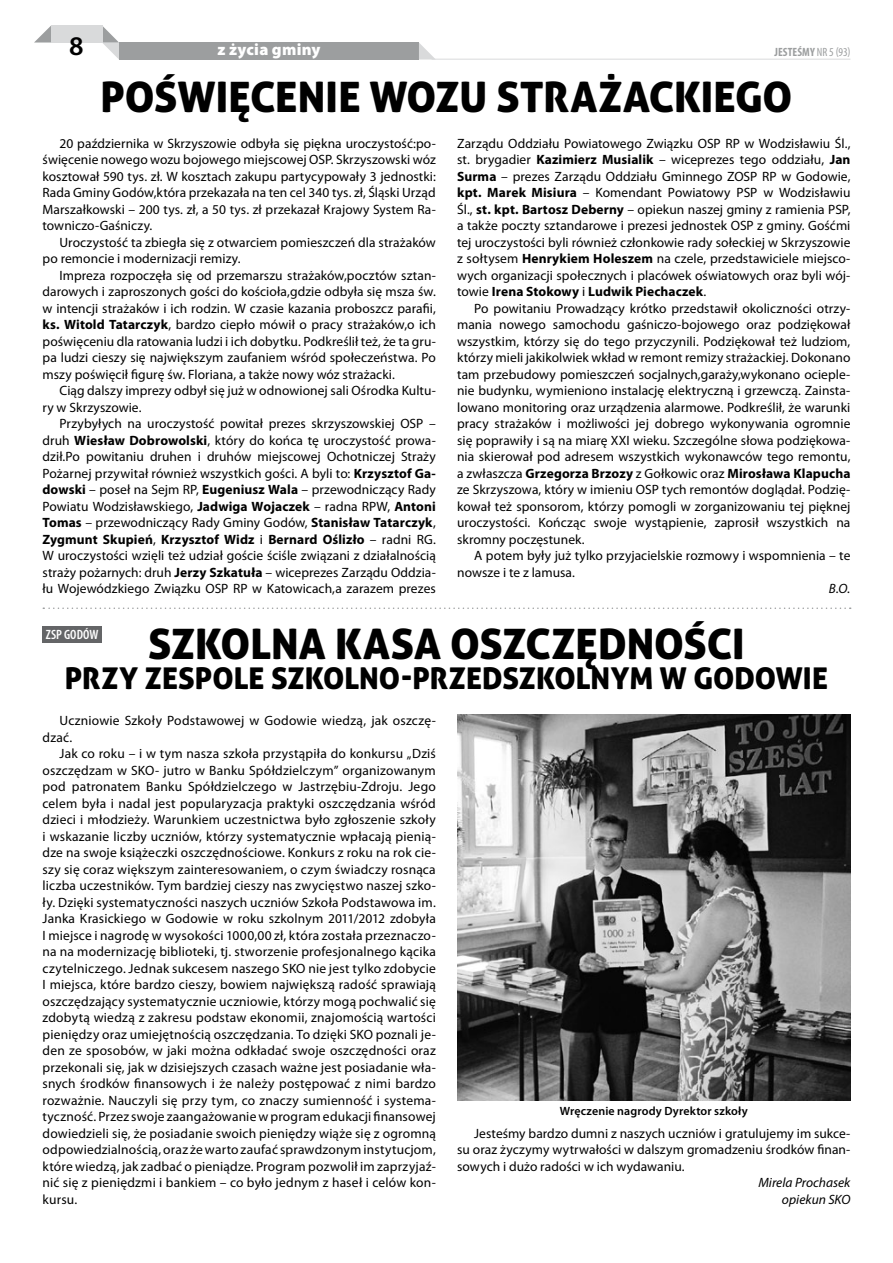
<style>
.page{position:relative;width:893px;height:1263px;background:#fff}
.page>*{position:absolute;margin:0;border:0;box-sizing:border-box;transform-origin:0 0}
.t1{font:42px "Aller Display";letter-spacing:-.005em;color:#000}
.t2{font:30px "Aller Display";color:#000}
.t3{font:600 27px "Myriad Pro";color:#000}
.t4{font:900 16.5px "Myriad Pro";letter-spacing:.015em;color:#fff}
.t5{font:13.5px/16.5px "Myriad Pro";letter-spacing:.005em;color:#000;text-align:justify}
.t6{font:italic 13.5px/16.5px "Myriad Pro";color:#000;text-align:right}
.t7{font:600 condensed 13.5px "Myriad Pro";letter-spacing:.005em;color:#fff}
.t8{font:600 12px "Myriad Pro";letter-spacing:.01em;color:#000}
.t9{font:700 condensed 12px "Myriad Pro";letter-spacing:.01em;color:#9c9e9f}
.s1{font-weight:400}
.s2{font-weight:700}
</style>
<div class="page">
<div style="left:119px;top:43px;width:300px;height:17px;background:#9c9e9f"></div>
<svg style="left:102px;top:26px;width:17px;height:33px"></svg>
<svg style="left:419px;top:43px;width:17px;height:17px"></svg>
<svg style="left:34px;top:26px;width:17px;height:17px"></svg>
<div style="left:51px;top:26px;width:51px;height:17px;background:#d9dadb"></div>
<hr style="left:432px;top:59px;width:418px;height:1px;background:#d9dadb">
<svg style="left:43px;top:607px;width:808px;height:2px"></svg>
<img style="left:457px;top:714px;width:393px;height:387px">
<div style="left:43px;top:626px;width:59px;height:17px;background:#646567"></div>
<h3 class="t3" style="left:69px;top:29px;width:16px">8</h3>
<p class="t4" style="left:217px;top:40px;width:105px">z życia gminy</p>
<p class="t9" style="left:774px;top:44px;width:77px">JESTEŚMY <span class="s1">NR 5 (93)</span></p>
<h1 class="t1" style="left:100px;top:70px;width:693px">POŚWIĘCENIE WOZU STRAŻACKIEGO</h1>
<p class="t5" style="left:457px;top:135px;width:395px">Zarządu Oddziału Powiatowego Związku OSP RP w Wodzisławiu Śl., st. brygadier <span class="s2">Kazimierz Musialik</span> – wiceprezes tego oddziału, <span class="s2">Jan Surma</span> – prezes Zarządu Oddziału Gminnego ZOSP RP w Godowie, <span class="s2">kpt. Marek Misiura</span> – Komendant Powiatowy PSP w Wodzisławiu Śl., <span class="s2">st. kpt. Bartosz Deberny</span> – opiekun naszej gminy z ramienia PSP, a także poczty sztandarowe i prezesi jednostek OSP z gminy. Gośćmi tej uroczystości byli również członkowie rady sołeckiej w Skrzyszowie z sołtysem <span class="s2">Henrykiem Holeszem</span> na czele, przedstawiciele miejsco&shy;wych organizacji społecznych i placówek oświatowych oraz byli wój&shy;towie <span class="s2">Irena Stokowy</span> i <span class="s2">Ludwik Piechaczek</span>.</p>
<p class="t5" style="left:457px;top:300px;width:395px;text-indent:17px">Po powitaniu Prowadzący krótko przedstawił okoliczności otrzy&shy;mania nowego samochodu gaśniczo-bojowego oraz podziękował wszystkim, którzy się do tego przyczynili. Podziękował też ludziom, którzy mieli jakikolwiek wkład w remont remizy strażackiej. Dokonano tam przebudowy pomieszczeń socjalnych,garaży,wykonano ocieple&shy;nie budynku, wymieniono instalację elektryczną i grzewczą. Zainsta&shy;lowano monitoring oraz urządzenia alarmowe. Podkreślił, że warunki pracy strażaków i możliwości jej dobrego wykonywania ogromnie się poprawiły i są na miarę XXI wieku. Szczególne słowa podziękowa&shy;nia skierował pod adresem wszystkich wykonawców tego remontu, a zwłaszcza <span class="s2">Grzegorza Brzozy</span> z Gołkowic oraz <span class="s2">Mirosława Klapucha </span>ze Skrzyszowa, który w imieniu OSP tych remontów doglądał. Podzię&shy;kował też sponsorom, którzy pomogli w zorganizowaniu tej pięknej uroczystości. Kończąc swoje wystąpienie, zaprosił wszystkich na skromny poczęstunek.</p>
<p class="t5" style="left:457px;top:547px;width:395px;text-indent:17px">A potem były już tylko przyjacielskie rozmowy i wspomnienia – te nowsze i te z lamusa.</p>
<p class="t6" style="left:829px;top:580px;width:23px">B.O.</p>
<h1 class="t1" style="left:148px;top:617px;width:598px">SZKOLNA KASA OSZCZĘDNOŚCI</h1>
<h2 class="t2" style="left:65px;top:659px;width:764px">PRZY ZESPOLE SZKOLNO-PRZEDSZKOLNYM W GODOWIE</h2>
<p class="t5" style="left:43px;top:135px;width:395px;text-indent:17px">20 października w Skrzyszowie odbyła się piękna uroczystość:po&shy;święcenie nowego wozu bojowego miejscowej OSP. Skrzyszowski wóz kosztował 590 tys. zł. W kosztach zakupu partycypowały 3 jednostki:<br>Rada Gminy Godów,która przekazała na ten cel 340 tys. zł, Śląski Urząd Marszałkowski – 200 tys. zł, a 50 tys. zł przekazał Krajowy System Ra&shy;towniczo-Gaśniczy.</p>
<p class="t5" style="left:43px;top:234px;width:395px;text-indent:17px">Uroczystość ta zbiegła się z otwarciem pomieszczeń dla strażaków po remoncie i modernizacji remizy.</p>
<p class="t5" style="left:43px;top:267px;width:395px;text-indent:17px">Impreza rozpoczęła się od przemarszu strażaków,pocztów sztan&shy;darowych i zaproszonych gości do kościoła,gdzie odbyła się msza św. w intencji strażaków i ich rodzin. W czasie kazania proboszcz parafii, <span class="s2">ks. Witold Tatarczyk</span>, bardzo ciepło mówił o pracy strażaków,o ich poświęceniu dla ratowania ludzi i ich dobytku. Podkreślił też, że ta gru&shy;pa ludzi cieszy się największym zaufaniem wśród społeczeństwa. Po mszy poświęcił figurę św. Floriana, a także nowy wóz strażacki.</p>
<p class="t5" style="left:43px;top:382px;width:395px;text-indent:17px">Ciąg dalszy imprezy odbył się już w odnowionej sali Ośrodka Kultu&shy;ry w Skrzyszowie.</p>
<p class="t5" style="left:43px;top:415px;width:395px;text-indent:17px">Przybyłych na uroczystość powitał prezes skrzyszowskiej OSP – druh <span class="s2">Wiesław Dobrowolski</span>, który do końca tę uroczystość prowa&shy;dził.Po powitaniu druhen i druhów miejscowej Ochotniczej Straży Pożarnej przywitał również wszystkich gości. A byli to: <span class="s2">Krzysztof Ga&shy;dowski</span> – poseł na Sejm RP, <span class="s2">Eugeniusz Wala</span> – przewodniczący Rady Powiatu Wodzisławskiego, <span class="s2">Jadwiga Wojaczek</span> – radna RPW, <span class="s2">Antoni Tomas</span> – przewodniczący Rady Gminy Godów, <span class="s2">Stanisław Tatarczyk</span>, <span class="s2">Zygmunt Skupień</span>, <span class="s2">Krzysztof Widz</span> i <span class="s2">Bernard Oślizło</span> – radni RG.<br>W uroczystości wzięli też udział goście ściśle związani z działalnością straży pożarnych: druh <span class="s2">Jerzy Szkatuła</span> – wiceprezes Zarządu Oddzia&shy;łu Wojewódzkiego Związku OSP RP w Katowicach,a zarazem prezes</p>
<p class="t7" style="left:46px;top:627px;width:54px">ZSP GODÓW</p>
<p class="t5" style="left:43px;top:712px;width:395px;text-indent:17px">Uczniowie Szkoły Podstawowej w Godowie wiedzą, jak oszczę&shy;dzać.</p>
<p class="t5" style="left:43px;top:745px;width:395px;text-indent:17px">Jak co roku – i w tym nasza szkoła przystąpiła do konkursu „Dziś oszczędzam w SKO- jutro w Banku Spółdzielczym” organizowanym pod patronatem Banku Spółdzielczego w Jastrzębiu-Zdroju. Jego celem była i nadal jest popularyzacja praktyki oszczędzania wśród dzieci i młodzieży. Warunkiem uczestnictwa było zgłoszenie szkoły i wskazanie liczby uczniów, którzy systematycznie wpłacają pienią&shy;dze na swoje książeczki oszczędnościowe. Konkurs z roku na rok cie&shy;szy się coraz większym zainteresowaniem, o czym świadczy rosnąca liczba uczestników. Tym bardziej cieszy nas zwycięstwo naszej szko&shy;ły. Dzięki systematyczności naszych uczniów Szkoła Podstawowa im.<br>Janka Krasickiego w Godowie w roku szkolnym 2011/2012 zdobyła I miejsce i nagrodę w wysokości 1000,00 zł, która została przeznaczo&shy;na na modernizację biblioteki, tj. stworzenie profesjonalnego kącika czytelniczego. Jednak sukcesem naszego SKO nie jest tylko zdobycie I miejsca, które bardzo cieszy, bowiem największą radość sprawiają oszczędzający systematycznie uczniowie, którzy mogą pochwalić się zdobytą wiedzą z zakresu podstaw ekonomii, znajomością wartości pieniędzy oraz umiejętnością oszczędzania. To dzięki SKO poznali je&shy;den ze sposobów, w jaki można odkładać swoje oszczędności oraz przekonali się, jak w dzisiejszych czasach ważne jest posiadanie wła&shy;snych środków finansowych i że należy postępować z nimi bardzo rozważnie. Nauczyli się przy tym, co znaczy sumienność i systema&shy;tyczność. Przez swoje zaangażowanie w program edukacji finansowej dowiedzieli się, że posiadanie swoich pieniędzy wiąże się z ogromną odpowiedzialnością, oraz że warto zaufać sprawdzonym instytucjom, które wiedzą, jak zadbać o pieniądze. Program pozwolił im zaprzyjaź&shy;nić się z pieniędzmi i bankiem – co było jednym z haseł i celów kon&shy;kursu.</p>
<p class="t8" style="left:560px;top:1103px;width:190px">Wręczenie nagrody Dyrektor szkoły</p>
<p class="t5" style="left:457px;top:1125px;width:395px;text-indent:17px">Jesteśmy bardzo dumni z naszych uczniów i gratulujemy im sukce&shy;su oraz życzymy wytrwałości w dalszym gromadzeniu środków finan&shy;sowych i dużo radości w ich wydawaniu.</p>
<p class="t6" style="left:758px;top:1174px;width:94px">Mirela Prochasek opiekun SKO</p>
</div>
